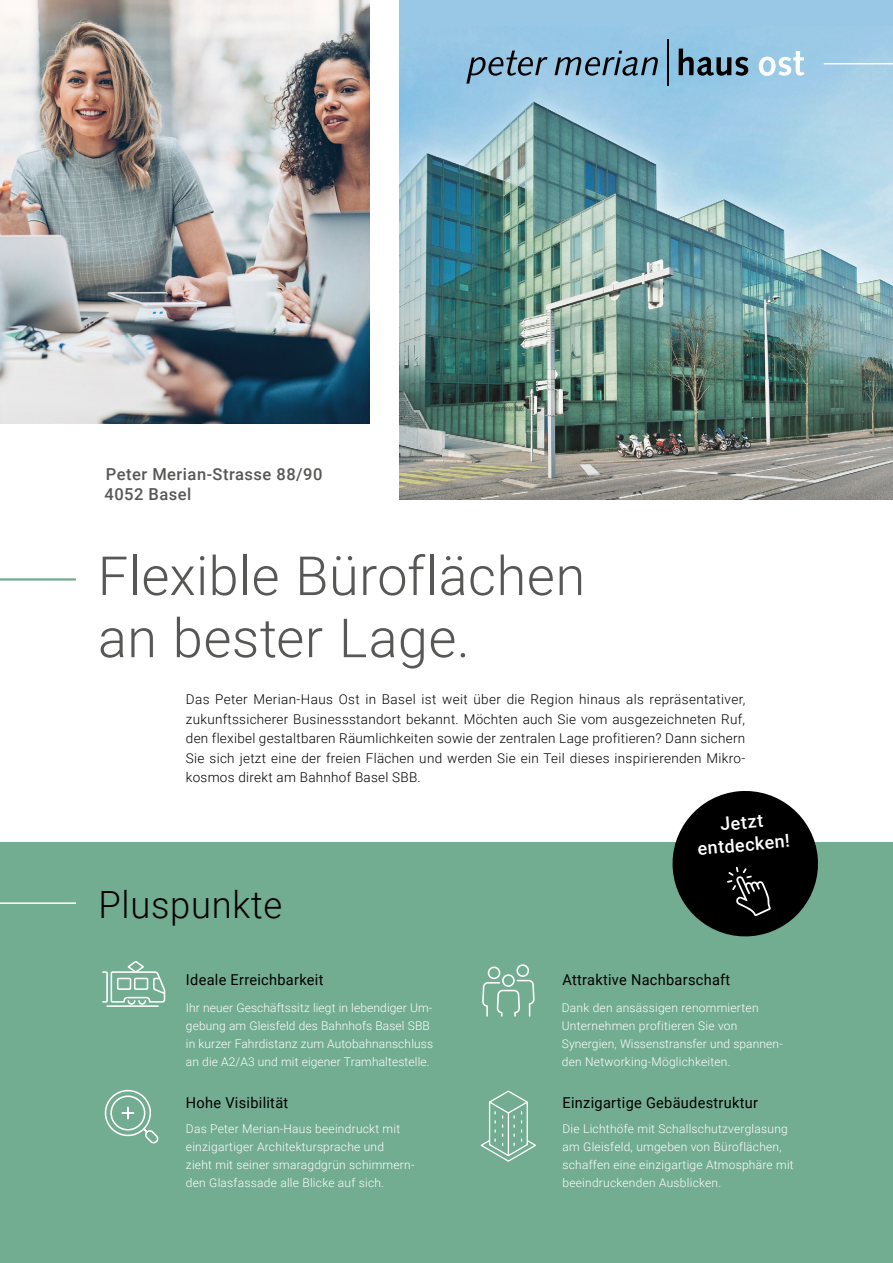
<style>
.page{position:relative;width:893px;height:1263px;background:#fff}
.page>*{position:absolute;margin:0;border:0;box-sizing:border-box;transform-origin:0 0}
.Titel_ZRH{font:300 54px "Roboto";letter-spacing:.01em;color:#575756}
.Einleitung_ZRH{font:300 37.5px "Roboto";letter-spacing:.02em;color:#000}
.Titel_ZRH-2{font:500 18px/22.5px "Roboto";color:#fff;text-align:center}
.Einleitung_ZRH-2{font:500 16.5px/19.8px "Roboto";letter-spacing:.03em;color:#575756}
.Einleitung_ZRH-3{font:15px "Roboto";letter-spacing:.02em;color:#000}
.Einleitung_ZRH-4{font:300 13.5px/19.5px "Roboto";letter-spacing:.02em;color:#000;text-align:justify}
.Einleitung_ZRH-5{font:300 12px/18px "Roboto";letter-spacing:.02em;color:#fff}
</style>
<div class="page">
<img style="left:0;top:0;width:369px;height:424px">
<div style="left:400px;top:0;width:493px;height:500px;background:#98c8e6"></div>
<img style="left:400px;top:31px;width:493px;height:469px">
<hr style="left:0;top:578px;width:76px;height:3px;background:#72ac91">
<hr style="left:824px;top:63px;width:69px;height:1px;background:#fff">
<svg style="left:466px;top:51px;width:82px;height:33px"></svg>
<svg style="left:555px;top:51px;width:103px;height:25px"></svg>
<svg style="left:679px;top:49px;width:69px;height:27px"></svg>
<hr style="left:667px;top:40px;width:1px;height:46px;background:#000">
<svg style="left:759px;top:51px;width:45px;height:25px"></svg>
<div style="left:0;top:842px;width:893px;height:421px;background:#72ac91"></div>
<hr style="left:107px;top:1005px;width:51px;height:2px;background:#fff">
<svg style="left:102px;top:960px;width:64px;height:45px"></svg>
<svg style="left:104px;top:1089px;width:55px;height:55px"></svg>
<svg style="left:482px;top:964px;width:53px;height:53px"></svg>
<hr style="left:0;top:902px;width:76px;height:2px;background:#fff">
<svg style="left:672px;top:791px;width:146px;height:146px"></svg>
<svg style="left:480px;top:1090px;width:56px;height:72px"></svg>
<p class="Einleitung_ZRH-2" style="left:105px;top:463px;width:219px">Peter Merian-Strasse 88/90<br>4052 Basel</p>
<p class="Titel_ZRH" style="left:98px;top:538px;width:489px">Flexible Büroflächen</p>
<p class="Titel_ZRH" style="left:98px;top:600px;width:373px">an bester Lage.</p>
<p class="Einleitung_ZRH-4" style="left:186px;top:689px;width:561px">Das Peter Merian-Haus Ost in Basel ist weit über die Region hinaus als repräsentativer, zukunftssicherer Businessstandort bekannt. Möchten auch Sie vom ausgezeichneten Ruf, den flexibel gestaltbaren Räumlichkeiten sowie der zentralen Lage profitieren? Dann sichern Sie sich jetzt eine der freien Flächen und werden Sie ein Teil dieses inspirierenden Mikro&shy;kosmos direkt am Bahnhof Basel SBB.</p>
<p class="Einleitung_ZRH" style="left:98px;top:878px;width:185px">Pluspunkte</p>
<p class="Titel_ZRH-2" style="left:694px;top:814px;width:94px;rotate:-5deg">Jetzt entdecken!</p>
<p class="Einleitung_ZRH-3" style="left:562px;top:969px;width:169px">Attraktive Nachbarschaft</p>
<p class="Einleitung_ZRH-3" style="left:186px;top:969px;width:139px">Ideale Erreichbarkeit</p>
<p class="Einleitung_ZRH-5" style="left:186px;top:998px;width:249px">Ihr neuer Geschäftssitz liegt in lebendiger Um&shy;gebung am Gleisfeld des Bahnhofs Basel SBB in kurzer Fahrdistanz zum Autobahnanschluss an die A2/A3 und mit eigener Tramhaltestelle.</p>
<p class="Einleitung_ZRH-5" style="left:562px;top:998px;width:222px">Dank den ansässigen renommierten Unternehmen profitieren Sie von Synergien, Wissenstransfer und spannen&shy;den Networking-Möglichkeiten.</p>
<p class="Einleitung_ZRH-3" style="left:186px;top:1092px;width:104px">Hohe Visibilität</p>
<p class="Einleitung_ZRH-5" style="left:186px;top:1120px;width:230px">Das Peter Merian-Haus beeindruckt mit einzigartiger Architektursprache und<br>zieht mit seiner smaragdgrün schimmern&shy;den Glasfassade alle Blicke auf sich.</p>
<p class="Einleitung_ZRH-3" style="left:562px;top:1092px;width:197px">Einzigartige Gebäudestruktur</p>
<p class="Einleitung_ZRH-5" style="left:562px;top:1120px;width:233px">Die Lichthöfe mit Schallschutzverglasung am Gleisfeld, umgeben von Büroflächen, schaffen eine einzigartige Atmosphäre mit beeindruckenden Ausblicken.</p>
</div>
